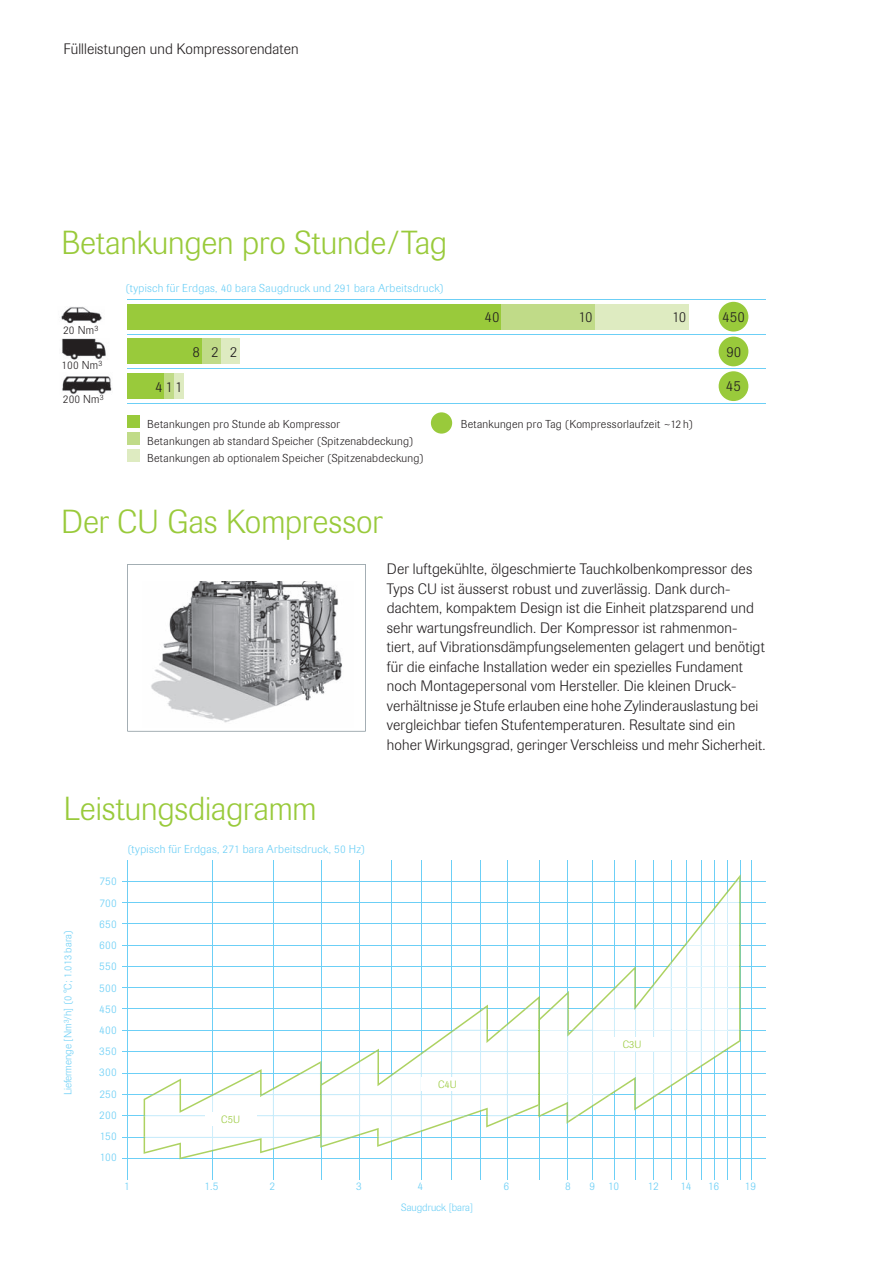
<style>
.page{position:relative;width:893px;height:1263px;background:#fff}
.page>*{position:absolute;margin:0;border:0;box-sizing:border-box;transform-origin:0 0}
.t1{font:300 33px "Imago";color:#99ca3b}
.t2{font:300 15px/19.5px "Imago";letter-spacing:.01em;color:#231f20}
.t3{font:300 11.4px/17px "Imago";letter-spacing:.025em;color:#231f20}
.t4{font:300 11.4px "Imago";letter-spacing:.025em;color:#6ccff6}
.t5{font:300 10.5px "Imago";color:#6ccff6}
.t6{font:300 10.5px "Imago";letter-spacing:.01em;color:#99ca3b}
</style>
<div class="page">
<svg style="left:127px;top:564px;width:238px;height:167px"></svg>
<div style="left:127px;top:415px;width:13px;height:13px;background:#99ca3b"></div>
<div style="left:127px;top:432px;width:13px;height:13px;background:#c0db88"></div>
<div style="left:127px;top:449px;width:13px;height:13px;background:#deebc1"></div>
<div style="left:431px;top:412px;width:21px;height:22px;background:#99ca3b;border-radius:50%"></div>
<div style="left:127px;top:304px;width:374px;height:25px;background:#99ca3b"></div>
<div style="left:501px;top:304px;width:94px;height:25px;background:#c0db88"></div>
<div style="left:595px;top:304px;width:93px;height:25px;background:#deebc1"></div>
<hr style="left:127px;top:403px;width:638px;height:1px;background:#6ccff6">
<div style="left:718px;top:302px;width:30px;height:30px;background:#99ca3b;border-radius:50%"></div>
<div style="left:127px;top:339px;width:75px;height:25px;background:#99ca3b"></div>
<div style="left:202px;top:339px;width:19px;height:25px;background:#c0db88"></div>
<div style="left:221px;top:339px;width:18px;height:25px;background:#deebc1"></div>
<hr style="left:127px;top:299px;width:638px;height:1px;background:#6ccff6">
<hr style="left:127px;top:368px;width:638px;height:1px;background:#6ccff6">
<hr style="left:127px;top:334px;width:638px;height:1px;background:#6ccff6">
<div style="left:127px;top:373px;width:38px;height:26px;background:#99ca3b"></div>
<div style="left:165px;top:373px;width:9px;height:26px;background:#c0db88"></div>
<div style="left:174px;top:373px;width:9px;height:26px;background:#deebc1"></div>
<div style="left:718px;top:337px;width:30px;height:29px;background:#99ca3b;border-radius:50%"></div>
<div style="left:718px;top:371px;width:30px;height:30px;background:#99ca3b;border-radius:50%"></div>
<hr style="left:122px;top:945px;width:643px;height:1px;background:#6ccff6">
<hr style="left:122px;top:966px;width:643px;height:1px;background:#6ccff6">
<hr style="left:122px;top:987px;width:643px;height:1px;background:#6ccff6">
<hr style="left:122px;top:1008px;width:643px;height:1px;background:#6ccff6">
<hr style="left:122px;top:1030px;width:643px;height:1px;background:#6ccff6">
<hr style="left:122px;top:902px;width:643px;height:1px;background:#6ccff6">
<hr style="left:122px;top:923px;width:643px;height:1px;background:#6ccff6">
<hr style="left:122px;top:1073px;width:643px;height:1px;background:#6ccff6">
<hr style="left:122px;top:1094px;width:643px;height:1px;background:#6ccff6">
<hr style="left:122px;top:1116px;width:643px;height:1px;background:#6ccff6">
<hr style="left:122px;top:1137px;width:643px;height:1px;background:#6ccff6">
<hr style="left:122px;top:1158px;width:643px;height:1px;background:#6ccff6">
<hr style="left:122px;top:1051px;width:643px;height:1px;background:#6ccff6">
<hr style="left:750px;top:860px;width:1px;height:320px;background:#6ccff6">
<hr style="left:359px;top:860px;width:1px;height:320px;background:#6ccff6">
<hr style="left:451px;top:860px;width:1px;height:320px;background:#6ccff6">
<hr style="left:539px;top:860px;width:1px;height:320px;background:#6ccff6">
<hr style="left:567px;top:860px;width:1px;height:320px;background:#6ccff6">
<hr style="left:592px;top:860px;width:1px;height:320px;background:#6ccff6">
<hr style="left:614px;top:860px;width:1px;height:320px;background:#6ccff6">
<hr style="left:635px;top:860px;width:1px;height:320px;background:#6ccff6">
<hr style="left:653px;top:860px;width:1px;height:320px;background:#6ccff6">
<hr style="left:670px;top:860px;width:1px;height:320px;background:#6ccff6">
<hr style="left:686px;top:860px;width:1px;height:320px;background:#6ccff6">
<hr style="left:700px;top:860px;width:1px;height:320px;background:#6ccff6">
<hr style="left:714px;top:860px;width:1px;height:320px;background:#6ccff6">
<hr style="left:727px;top:860px;width:1px;height:320px;background:#6ccff6">
<hr style="left:739px;top:860px;width:1px;height:320px;background:#6ccff6">
<hr style="left:507px;top:860px;width:1px;height:320px;background:#6ccff6">
<hr style="left:480px;top:860px;width:1px;height:320px;background:#6ccff6">
<hr style="left:420px;top:860px;width:1px;height:320px;background:#6ccff6">
<hr style="left:391px;top:860px;width:1px;height:320px;background:#6ccff6">
<hr style="left:320px;top:860px;width:1px;height:320px;background:#6ccff6">
<hr style="left:273px;top:860px;width:1px;height:320px;background:#6ccff6">
<hr style="left:212px;top:860px;width:1px;height:320px;background:#6ccff6">
<hr style="left:127px;top:860px;width:1px;height:320px;background:#6ccff6">
<hr style="left:122px;top:882px;width:643px;height:1px;background:#6ccff6">
<svg style="left:144px;top:874px;width:596px;height:285px"></svg>
<div style="left:205px;top:1112px;width:51px;height:14px;background:#fff"></div>
<img style="left:61px;top:307px;width:41px;height:17px">
<img style="left:62px;top:338px;width:44px;height:22px">
<img style="left:62px;top:376px;width:50px;height:18px">
<p class="t2" style="left:64px;top:40px;width:236px">Füllleistungen und Kompressorendaten</p>
<h1 class="t1" style="left:61px;top:230px;width:387px">Betankungen pro Stunde / Tag</h1>
<p class="t3" style="left:63px;top:323px;width:37px">20 Nm<sup>3</sup></p>
<p class="t3" style="left:62px;top:357px;width:42px">100 Nm<sup>3</sup></p>
<p class="t3" style="left:63px;top:392px;width:42px">200 Nm<sup>3</sup></p>
<p class="t4" style="left:126px;top:284px;width:320px">(typisch für Erdgas, 40 bara Saugdruck und 291 bara Arbeitsdruck)</p>
<p class="t2" style="left:155px;top:378px;width:29px">411</p>
<p class="t2" style="left:192px;top:344px;width:46px">822</p>
<p class="t2" style="left:484px;top:309px;width:17px">40</p>
<p class="t2" style="left:578px;top:309px;width:16px">10</p>
<p class="t2" style="left:672px;top:309px;width:16px">10</p>
<p class="t2" style="left:722px;top:308px;width:24px">450</p>
<p class="t2" style="left:726px;top:343px;width:17px">90</p>
<p class="t2" style="left:725px;top:377px;width:17px">45</p>
<p class="t3" style="left:147px;top:416px;width:278px">Betankungen pro Stunde ab Kompressor<br>Betankungen ab standard Speicher (Spitzenabdeckung)<br>Betankungen ab optionalem Speicher (Spitzenabdeckung)</p>
<p class="t3" style="left:460px;top:416px;width:234px">Betankungen pro Tag (Kompressorlaufzeit ~12 h)</p>
<h1 class="t1" style="left:61px;top:510px;width:323px">Der CU Gas Kompressor</h1>
<h1 class="t1" style="left:64px;top:797px;width:254px">Leistungsdiagramm</h1>
<p class="t4" style="left:127px;top:845px;width:239px">(typisch für Erdgas, 271 bara Arbeitsdruck, 50 Hz)</p>
<p class="t4" style="left:99px;top:877px;width:19px">750</p>
<p class="t4" style="left:99px;top:899px;width:19px">700</p>
<p class="t5" style="left:64px;top:1095px;width:166px;rotate:-90deg">Liefermenge [Nm<sup>3</sup>/h] (0 °C; 1.013 bara)</p>
<p class="t4" style="left:99px;top:920px;width:19px">650</p>
<p class="t4" style="left:99px;top:941px;width:19px">600</p>
<p class="t4" style="left:99px;top:962px;width:19px">550</p>
<p class="t4" style="left:99px;top:983px;width:19px">500</p>
<p class="t4" style="left:99px;top:1005px;width:19px">450</p>
<p class="t4" style="left:99px;top:1026px;width:19px">400</p>
<p class="t4" style="left:99px;top:1047px;width:19px">350</p>
<p class="t4" style="left:99px;top:1068px;width:19px">300</p>
<p class="t4" style="left:99px;top:1090px;width:19px">250</p>
<p class="t4" style="left:99px;top:1111px;width:19px">200</p>
<p class="t4" style="left:100px;top:1132px;width:19px">150</p>
<p class="t4" style="left:100px;top:1153px;width:19px">100</p>
<p class="t6" style="left:221px;top:1116px;width:20px">C5U</p>
<p class="t2" style="left:387px;top:561px;width:380px">Der luftgekühlte, ölgeschmierte Tauchkolbenkompressor des Typs CU ist äusserst robust und zuverlässig. Dank durch&shy;dachtem, kompaktem Design ist die Einheit platzsparend und sehr wartungsfreundlich. Der Kompressor ist rahmenmon&shy;tiert, auf Vibrationsdämpfungselementen gelagert und benötigt für die einfache Installation weder ein spezielles Fundament noch Montagepersonal vom Hersteller. Die kleinen Druck - verhält nisse je Stufe erlauben eine hohe Zylinderauslastung bei ver gleichbar tiefen Stufentemperaturen. Resultate sind ein hoher Wirkungsgrad, geringer Verschleiss und mehr Sicherheit.</p>
<p class="t6" style="left:438px;top:1081px;width:20px">C4U</p>
<p class="t6" style="left:622px;top:1041px;width:20px">C3U</p>
<p class="t4" style="left:124px;top:1182px;width:7px">1</p>
<p class="t4" style="left:269px;top:1182px;width:7px">2</p>
<p class="t4" style="left:417px;top:1182px;width:7px">4</p>
<p class="t4" style="left:503px;top:1182px;width:7px">6</p>
<p class="t4" style="left:708px;top:1182px;width:13px">16</p>
<p class="t4" style="left:205px;top:1182px;width:15px">1.5</p>
<p class="t4" style="left:356px;top:1182px;width:7px">3</p>
<p class="t4" style="left:565px;top:1182px;width:7px">8</p>
<p class="t4" style="left:744px;top:1182px;width:13px">19</p>
<p class="t4" style="left:589px;top:1182px;width:31px">9 10</p>
<p class="t4" style="left:648px;top:1182px;width:12px">12</p>
<p class="t4" style="left:680px;top:1182px;width:13px">14</p>
<p class="t5" style="left:401px;top:1203px;width:73px">Saugdruck [bara]</p>
</div>
